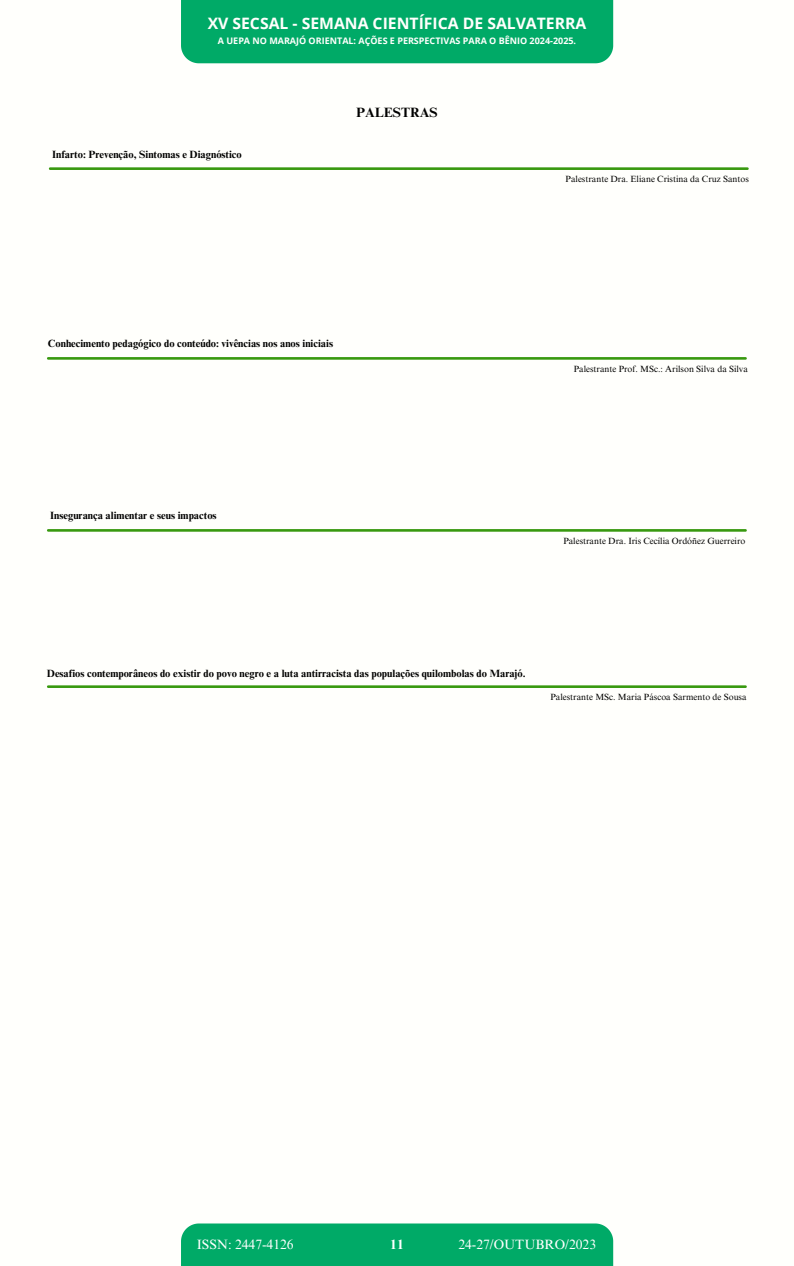
<style>
.page{position:relative;width:794px;height:1266px;background:#fff}
.page>*{position:absolute;margin:0;border:0;box-sizing:border-box;transform-origin:0 0}
.t1{font:700 15.75px "Open Sans";color:#fffffc}
.t2{font:13.5px "Times NRMT Pro";color:#fff}
.t3{font:700 13.5px "Times NRMT Pro";color:#000}
.t4{font:700 13.5px "Times NRMT Pro";color:#fff}
.t5{font:700 10.5px "Times NRMT Pro";color:#000}
.t6{font:9px "Times NRMT Pro";color:#000}
.t7{font:700 9px "Open Sans";color:#fffffc}
</style>
<div class="page">
<div style="left:181px;top:0;width:432px;height:63px;background:#00aa67"></div>
<div style="left:181px;top:1223px;width:432px;height:43px;background:#00aa67"></div>
<hr style="left:50px;top:167px;width:697px;height:3px;background:#38990f">
<hr style="left:48px;top:357px;width:697px;height:3px;background:#38990f">
<hr style="left:48px;top:529px;width:697px;height:3px;background:#38990f">
<hr style="left:48px;top:685px;width:697px;height:3px;background:#38990f">
<p class="t1" style="left:207px;top:12px;width:380px">XV SECSAL - SEMANA CIENTÍFICA DE SALVATERRA</p>
<p class="t7" style="left:218px;top:34px;width:359px">A UEPA NO MARAJÓ ORIENTAL: AÇÕES E PERSPECTIVAS PARA O BÊNIO 2024-2025.</p>
<p class="t5" style="left:52px;top:150px;width:191px">Infarto: Prevenção, Sintomas e Diagnóstico</p>
<h3 class="t3" style="left:356px;top:107px;width:83px">PALESTRAS</h3>
<p class="t6" style="left:565px;top:176px;width:185px">Palestrante Dra. Eliane Cristina da Cruz Santos</p>
<h3 class="t5" style="left:48px;top:340px;width:286px">Conhecimento pedagógico do conteúdo: vivências nos anos iniciais</h3>
<p class="t6" style="left:573px;top:365px;width:175px">Palestrante Prof. MSc.: Arilson Silva da Silva</p>
<p class="t5" style="left:50px;top:511px;width:168px">Insegurança alimentar e seus impactos</p>
<h3 class="t6" style="left:563px;top:537px;width:183px">Palestrante Dra. Iris Cecília Ordóñez Guerreiro</h3>
<p class="t5" style="left:47px;top:670px;width:480px">Desafios contemporâneos do existir do povo negro e a luta antirracista das populações quilombolas do Marajó.</p>
<p class="t6" style="left:550px;top:693px;width:198px">Palestrante MSc. Maria Páscoa Sarmento de Sousa</p>
<h3 class="t2" style="left:197px;top:1239px;width:98px">ISSN: 2447-4126</h3>
<h4 class="t4" style="left:390px;top:1239px;width:15px">11</h4>
<h1 class="t2" style="left:458px;top:1239px;width:139px">24-27/OUTUBRO/2023</h1>
</div>
